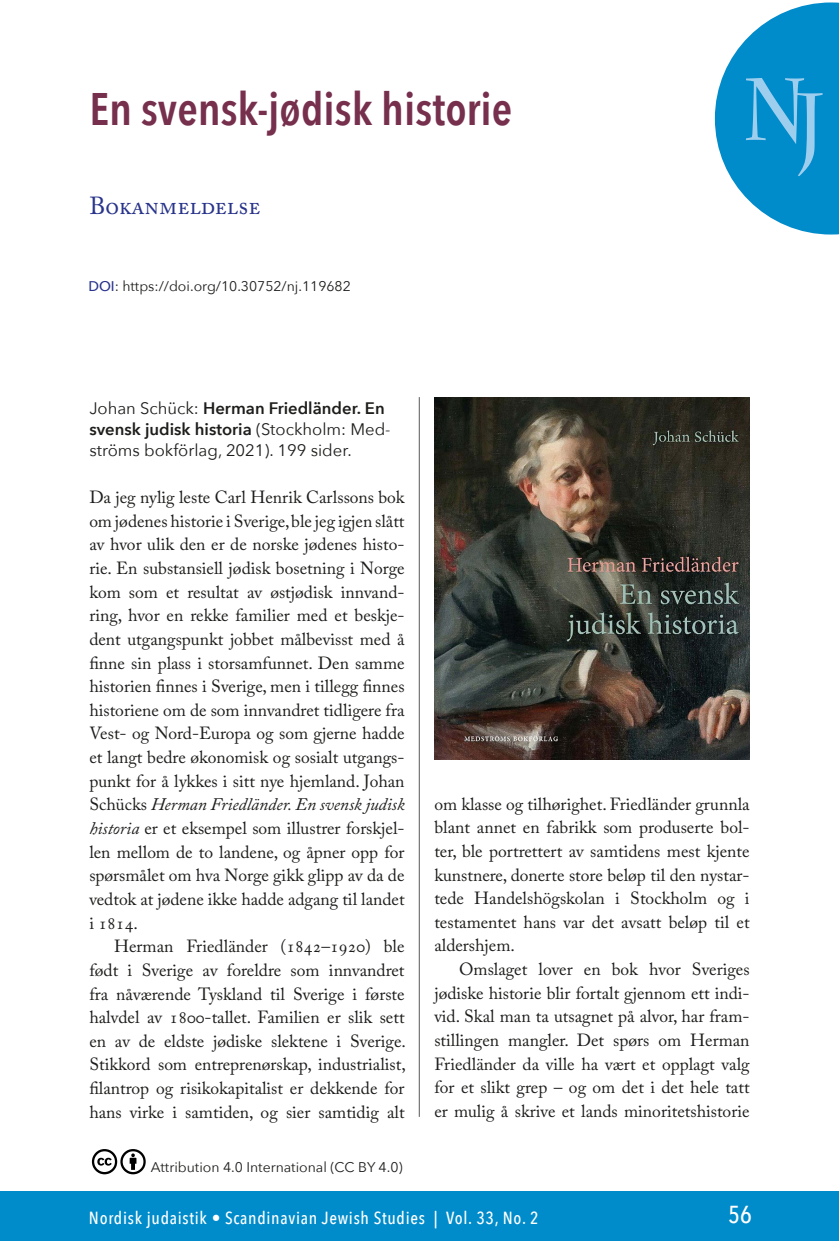
<style>
.page{position:relative;width:839px;height:1241px;background:#fff}
.page>*{position:absolute;margin:0;border:0;box-sizing:border-box;transform-origin:0 0}
.t1{font:700 87.5px "Charlemagne Std";color:#9dceed;scale:.8 1}
.Artikkelin_pääotsikk{font:600 45.5px "Avenir Next Condensed";color:#762f4c}
.Artikkelin_kirjoitta{font:24.5px "Adobe Caslon Pro";color:#28348b}
.t2{font:500 24.5px "Avenir Next Condensed";color:#fff}
.Leipis{font:17.5px/23.6px "Adobe Caslon Pro";color:#1d1d1b;text-align:justify}
.Leipis_1__kpl{font:17.5px/23.6px "Adobe Caslon Pro";color:#1d1d1b}
.t3{font:500 17.5px "Avenir Next Condensed";letter-spacing:.04em;color:#fff}
.Kirjan_tiedot{font:16.62px/21px "Avenir Next";color:#1d1d1b}
.Kuvateksti{font:14px "Avenir Next";color:#1d1d1b}
.s1{font-weight:500;color:#28348b}
.s2{font-weight:600}
.s3{font-style:italic}
</style>
<div class="page">
<div style="left:0;top:1191px;width:838px;height:49px;background:#008bcb"></div>
<img style="left:434px;top:397px;width:315px;height:362px">
<hr style="left:419px;top:397px;width:1px;height:719px;background:#575756">
<svg style="left:714px;top:2px;width:124px;height:232px"></svg>
<svg style="left:91px;top:1149px;width:55px;height:26px"></svg>
<p class="Artikkelin_pääotsikk" style="left:89px;top:70px;width:424px">En svensk-jødisk historie</p>
<h1 class="Artikkelin_kirjoitta" style="left:89px;top:191px;width:172px">Bokanmeldelse</h1>
<p class="Kuvateksti" style="left:88px;top:274px;width:264px"><span class="s1">DOI</span>: https://doi.org/10.30752/nj.119682</p>
<h1 class="t1" style="left:742px;top:66px;width:103px">NJ</h1>
<p class="Kirjan_tiedot" style="left:89px;top:396px;width:303px">Johan Schück: <span class="s2">Herman Friedländer. En svensk judisk historia</span> (Stockholm: Med&shy;ströms bokförlag, 2021). 199 sider.</p>
<p class="Leipis_1__kpl" style="left:89px;top:485px;width:317px">Da jeg nylig leste Carl Henrik Carlssons bok om jødenes historie i Sverige, ble jeg igjen slått av hvor ulik den er de norske jødenes histo&shy;rie. En substansiell jødisk bosetning i Norge kom som et resultat av østjødisk innvand&shy;ring, hvor en rekke familier med et beskje&shy;dent utgangspunkt jobbet målbevisst med å finne sin plass i storsamfunnet. Den samme historien finnes i Sverige, men i tillegg finnes historiene om de som innvandret tidligere fra Vest- og Nord-Europa og som gjerne hadde et langt bedre økonomisk og sosialt utgangs&shy;punkt for å lykkes i sitt nye hjemland. Johan Schücks <span class="s3">Herman Friedländer. En svensk judisk historia</span> er et eksempel som illustrer forskjel&shy;len mellom de to landene, og åpner opp for spørsmålet om hva Norge gikk glipp av da de vedtok at jødene ikke hadde adgang til landet i 1814.</p>
<p class="Leipis" style="left:89px;top:934px;width:318px;text-indent:25px">Herman Friedländer (1842–1920) ble født i Sverige av foreldre som innvandret fra nåværende Tyskland til Sverige i første halvdel av 1800-tallet. Familien er slik sett en av de eldste jødiske slektene i Sverige.<br>Stikkord som entreprenørskap, industrialist, filantrop og risikokapitalist er dekkende for hans virke i samtiden, og sier samtidig alt</p>
<p class="Kuvateksti" style="left:151px;top:1154px;width:253px">Attribution 4.0 International (CC BY 4.0)</p>
<p class="Leipis" style="left:434px;top:791px;width:317px">om klasse og tilhørighet. Friedländer grunnla blant annet en fabrikk som produserte bol&shy;ter, ble portrettert av samtidens mest kjente kunstnere, donerte store beløp til den nystar&shy;tede Handelshögskolan i Stockholm og i testamentet hans var det avsatt beløp til et aldershjem.</p>
<p class="Leipis" style="left:434px;top:957px;width:317px;text-indent:25px">Omslaget lover en bok hvor Sveriges jødiske historie blir fortalt gjennom ett indi&shy;vid. Skal man ta utsagnet på alvor, har fram&shy;stillingen mangler. Det spørs om Herman Friedländer da ville ha vært et opplagt valg for et slikt grep – og om det i det hele tatt er mulig å skrive et lands minoritetshistorie</p>
<p class="t3" style="left:89px;top:1207px;width:451px">Nordisk judaistik • Scandinavian Jewish Studies | Vol. 33, No. 2</p>
<h3 class="t2" style="left:728px;top:1199px;width:25px">56</h3>
</div>
